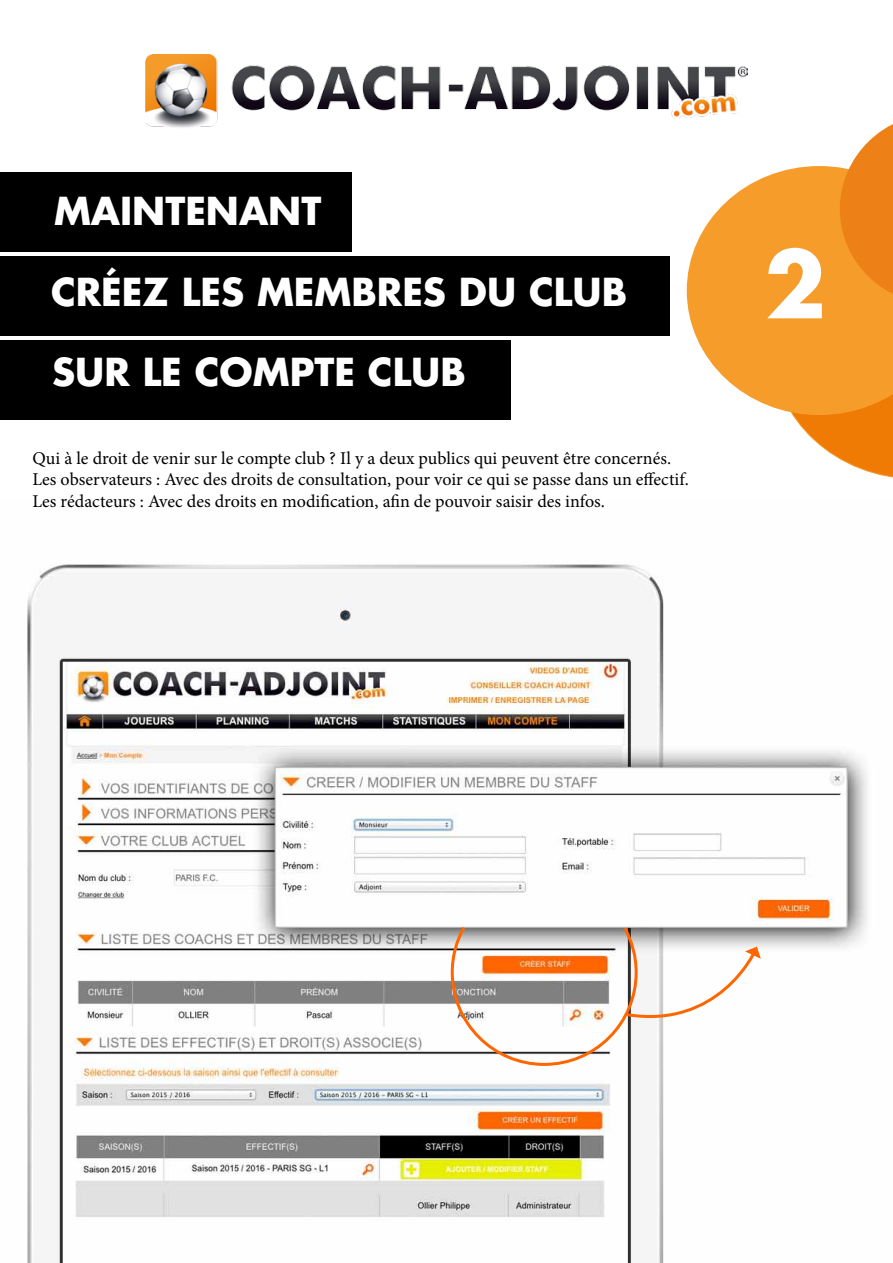
<style>
.page{position:relative;width:893px;height:1263px;background:#fff}
.page>*{position:absolute;margin:0;border:0;box-sizing:border-box;transform-origin:0 0}
.t1{font:700 90px "Futura";color:#fff}
.t2{font:700 37.5px/80.2px "Futura";color:#fff}
.t3{font:18px/21.6px "Minion Pro";color:#000}
</style>
<div class="page">
<img style="left:146px;top:54px;width:601px;height:74px">
<div style="left:0;top:172px;width:352px;height:80px;background:#000"></div>
<div style="left:0;top:256px;width:670px;height:80px;background:#000"></div>
<div style="left:0;top:340px;width:510px;height:80px;background:#000"></div>
<svg style="left:687px;top:174px;width:85px;height:233px;fill:#f59c2a"></svg>
<svg style="left:772px;top:124px;width:121px;height:354px"></svg>
<img style="left:27px;top:564px;width:840px;height:699px">
<svg style="left:449px;top:923px;width:312px;height:144px"></svg>
<h2 class="t2" style="left:51px;top:171px;width:577px">MAINTENANT<br>CRÉEZ LES MEMBRES DU CLUB<br>SUR LE COMPTE CLUB</h2>
<p class="t3" style="left:32px;top:447px;width:658px">Qui à le droit de venir sur le compte club ? Il y a deux publics qui peuvent être concernés.<br>Les observateurs : Avec des droits de consultation, pour voir ce qui se passe dans un effectif.<br>Les rédacteurs : Avec des droits en modification, afin de pouvoir saisir des infos.</p>
<h1 class="t1" style="left:764px;top:225px;width:63px">2</h1>
</div>
